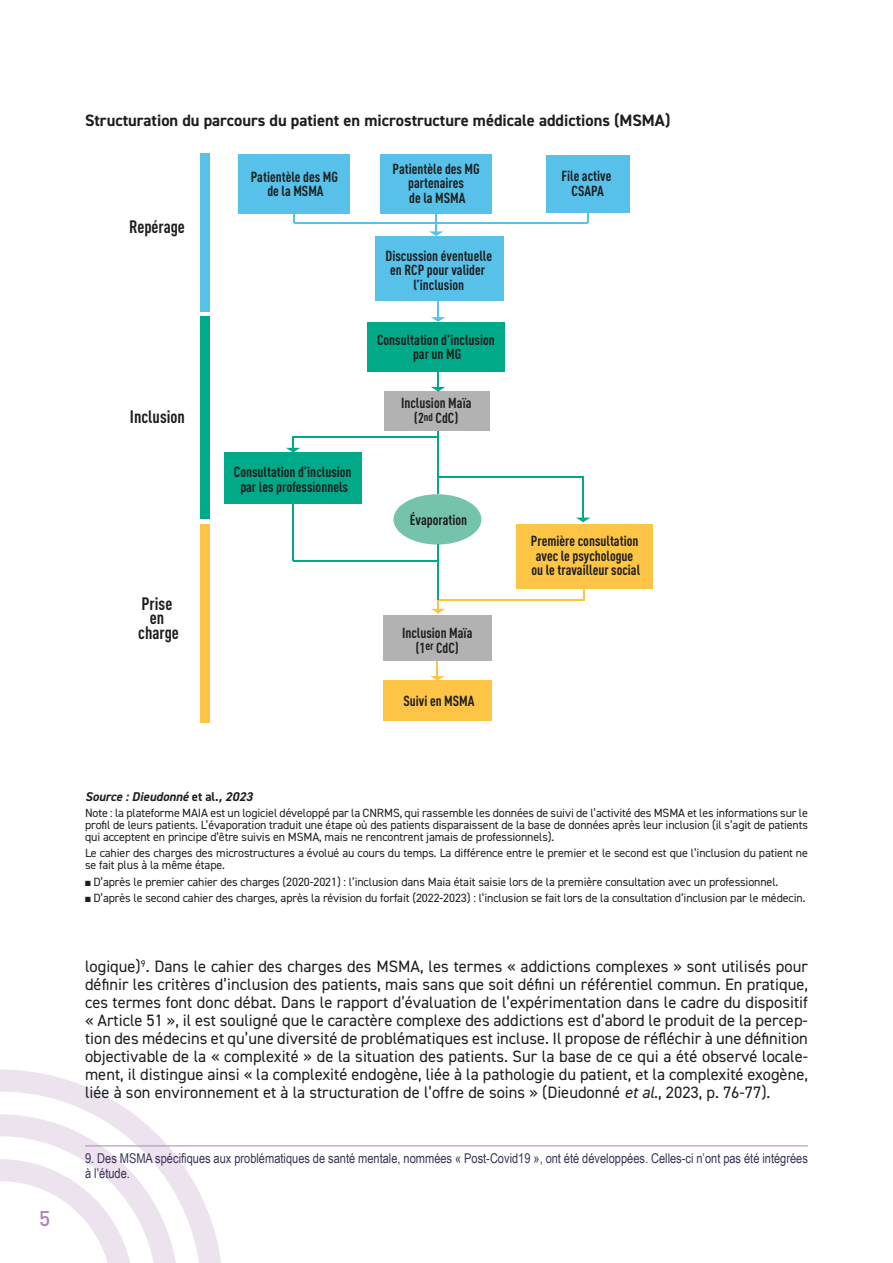
<style>
.page{position:relative;width:893px;height:1263px;background:#fff}
.page>*{position:absolute;margin:0;border:0;box-sizing:border-box;transform-origin:0 0}
.t1{font:500 21px "DIN Pro";color:#ae81b9}
.t2{font:700 condensed 17.7px/14.4px "DIN Pro";color:#1d1e1f;text-align:center}
.t3{font:16.5px/18px "DIN2014";color:#1d1e1f;text-align:justify}
.t4{font:700 16.5px "DIN2014";color:#1d1e1f}
.t5{font:700 condensed 14.4px/14.4px "DIN Pro";color:#1d1e1f;text-align:center}
.t6{font:13.5px "Arial Narrow 2";color:#3a3057}
.t7{font:13.5px "Arial Narrow";color:#3a3057}
.t8{font:italic 700 12.75px "DIN2014";color:#1d1e1f}
.t9{font:12px/12px "DIN2014";letter-spacing:-.01em;color:#1d1e1f;text-align:justify}
.s1{font-style:normal}
.s2{font-style:italic}
</style>
<div class="page">
<svg style="left:0;top:1069px;width:223px;height:194px"></svg>
<svg style="left:430px;top:661px;width:15px;height:19px"></svg>
<hr style="left:438px;top:431px;width:1px;height:63px;background:#0a8">
<hr style="left:584px;top:526px;width:1px;height:74px;background:#fdc445">
<div style="left:200px;top:153px;width:10px;height:159px;background:#57c1e9"></div>
<div style="left:238px;top:155px;width:112px;height:59px;background:#57c1e9"></div>
<div style="left:380px;top:155px;width:112px;height:59px;background:#57c1e9"></div>
<div style="left:546px;top:155px;width:83px;height:58px;background:#57c1e9"></div>
<svg style="left:429px;top:214px;width:14px;height:22px"></svg>
<div style="left:375px;top:236px;width:128px;height:65px;background:#57c1e9"></div>
<div style="left:367px;top:322px;width:138px;height:49px;background:#0a8"></div>
<div style="left:384px;top:391px;width:106px;height:40px;background:#b2b2b2"></div>
<div style="left:224px;top:452px;width:138px;height:52px;background:#0a8"></div>
<div style="left:393px;top:494px;width:88px;height:50px;background:#76c3ab;border-radius:50%"></div>
<div style="left:517px;top:524px;width:136px;height:65px;background:#fdc445"></div>
<div style="left:383px;top:615px;width:108px;height:46px;background:#b2b2b2"></div>
<div style="left:383px;top:680px;width:108px;height:41px;background:#fdc445"></div>
<div style="left:200px;top:316px;width:10px;height:203px;background:#0a8"></div>
<div style="left:200px;top:524px;width:10px;height:198px;background:#fdc445"></div>
<svg style="left:431px;top:301px;width:14px;height:21px"></svg>
<svg style="left:431px;top:371px;width:14px;height:20px"></svg>
<hr style="left:293px;top:436px;width:145px;height:1px;background:#0a8">
<hr style="left:438px;top:477px;width:145px;height:1px;background:#0a8">
<hr style="left:293px;top:560px;width:145px;height:1px;background:#0a8">
<hr style="left:293px;top:495px;width:1px;height:65px;background:#0a8">
<svg style="left:286px;top:436px;width:14px;height:16px"></svg>
<hr style="left:438px;top:599px;width:146px;height:1px;background:#fdc445">
<svg style="left:431px;top:600px;width:14px;height:13px"></svg>
<hr style="left:294px;top:222px;width:294px;height:1px;background:#57c1e9">
<svg style="left:587px;top:213px;width:2px;height:10px"></svg>
<hr style="left:438px;top:544px;width:1px;height:56px;background:#0a8">
<hr style="left:583px;top:477px;width:1px;height:42px;background:#0a8">
<svg style="left:576px;top:518px;width:14px;height:4px"></svg>
<hr style="left:85px;top:1145px;width:723px;height:1px;background:#ae81b9">
<h1 class="t1" style="left:39px;top:1201px;width:13px">5</h1>
<h3 class="t4" style="left:85px;top:109px;width:587px">Structuration du parcours du patient en microstructure médicale addictions (MSMA)</h3>
<h2 class="t2" style="left:129px;top:218px;width:57px">Repérage</h2>
<h2 class="t2" style="left:130px;top:408px;width:56px">Inclusion</h2>
<h2 class="t2" style="left:138px;top:595px;width:42px">Prise en charge</h2>
<p class="t5" style="left:251px;top:168px;width:89px">Patientèle des MG de la MSMA</p>
<p class="t5" style="left:393px;top:160px;width:89px">Patientèle des MG partenaires<br>de la MSMA</p>
<p class="t5" style="left:562px;top:168px;width:51px">File active<br>CSAPA</p>
<p class="t5" style="left:386px;top:247px;width:108px">Discussion éventuelle en RCP pour valider l’inclusion</p>
<p class="t5" style="left:234px;top:464px;width:119px">Consultation d’inclusion par les professionnels</p>
<p class="t5" style="left:377px;top:331px;width:119px">Consultation d’inclusion par un MG</p>
<p class="t5" style="left:401px;top:395px;width:72px">Inclusion Maïa (2<sup>nd</sup> CdC)</p>
<p class="t5" style="left:410px;top:511px;width:59px">Évaporation</p>
<p class="t5" style="left:402px;top:625px;width:72px">Inclusion Maïa (1<sup>er</sup> CdC)</p>
<p class="t5" style="left:403px;top:693px;width:73px">Suivi en MSMA</p>
<p class="t5" style="left:531px;top:532px;width:111px;text-align:left">Première consultation avec le psychologue ou le travailleur social</p>
<p class="t8" style="left:85px;top:788px;width:169px">Source : Dieudonné <span class="s1">et al.</span>, 2023</p>
<p class="t9" style="left:85px;top:807px;width:724px">Note : la plateforme MAIA est un logiciel développé par la CNRMS, qui rassemble les données de suivi de l’activité des MSMA et les informations sur le profil de leurs patients. L’évaporation traduit une étape où des patients disparaissent de la base de données après leur inclusion (il s’agit de patients qui acceptent en principe d’être suivis en MSMA, mais ne rencontrent jamais de professionnels).</p>
<p class="t9" style="left:85px;top:847px;width:724px">Le cahier des charges des microstructures a évolué au cours du temps. La différence entre le premier et le second est que l’inclusion du patient ne se fait plus à la même étape.</p>
<p class="t9" style="left:85px;top:875px;width:695px">■ D’après le premier cahier des charges (2020-2021) : l’inclusion dans Maia était saisie lors de la première consultation avec un professionnel.</p>
<p class="t9" style="left:85px;top:891px;width:722px">■ D’après le second cahier des charges, après la révision du forfait (2022-2023) : l’inclusion se fait lors de la consultation d’inclusion par le médecin.</p>
<p class="t3" style="left:85px;top:957px;width:724px">logique)<sup>9</sup>. Dans le cahier des charges des MSMA, les termes « addictions complexes » sont utilisés pour définir les critères d’inclusion des patients, mais sans que soit défini un référentiel commun. En pratique, ces termes font donc débat. Dans le rapport d’évaluation de l’expérimentation dans le cadre du dispositif « Article 51 », il est souligné que le caractère complexe des addictions est d’abord le produit de la percep&shy;tion des médecins et qu’une diversité de problématiques est incluse. Il propose de réfléchir à une définition objectivable de la « complexité » de la situation des patients. Sur la base de ce qui a été observé locale&shy;ment, il distingue ainsi « la complexité endogène, liée à la pathologie du patient, et la complexité exogène, liée à son environnement et à la structuration de l’offre de soins » (Dieudonné <span class="s2">et al.</span>, 2023, p. 76-77).</p>
<p class="t6" style="left:85px;top:1148px;width:724px">9. Des MSMA spécifiques aux problématiques de santé mentale, nommées « Post-Covid19 », ont été développées. Celles-ci n’ont pas été intégrées</p>
<p class="t7" style="left:85px;top:1163px;width:46px">à l’étude.</p>
</div>
